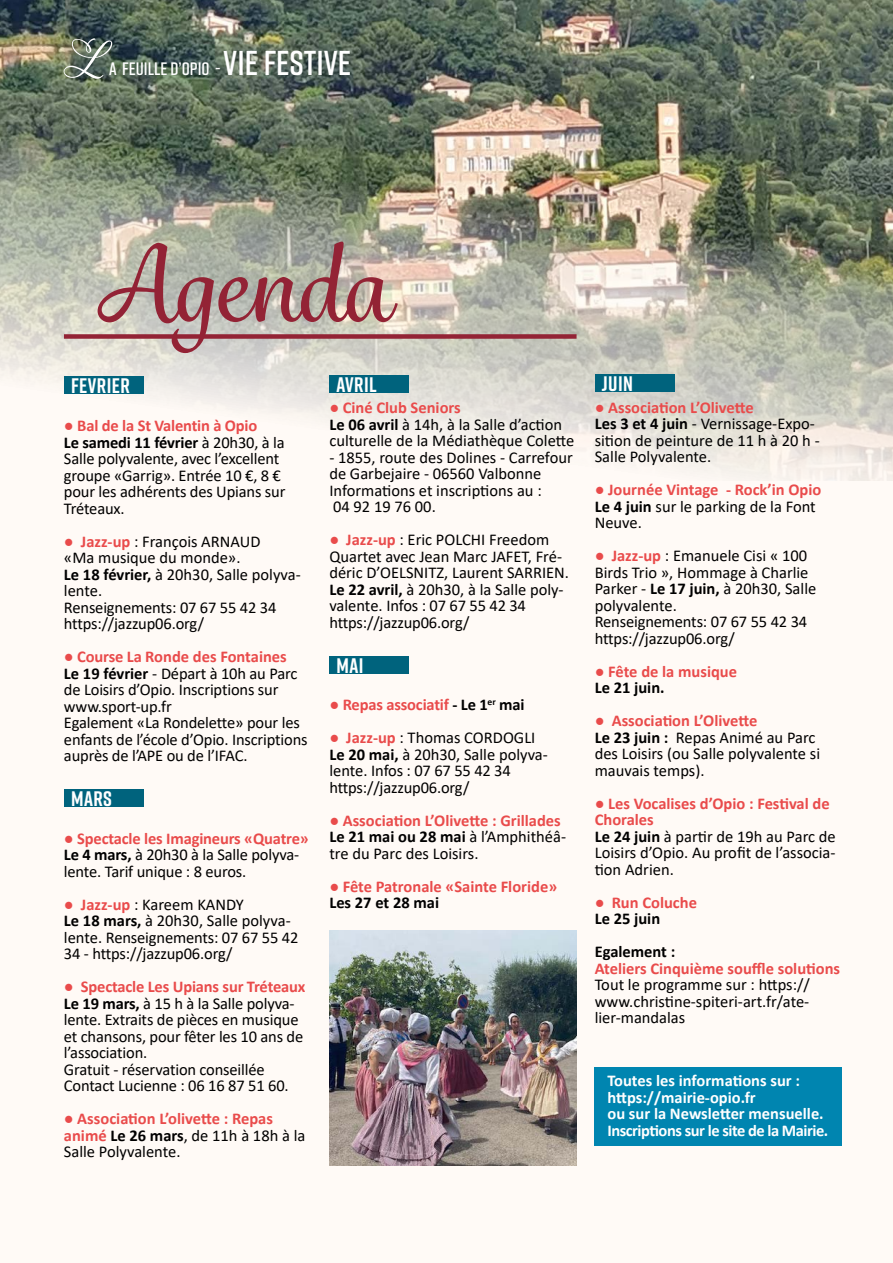
<style>
.page{position:relative;width:893px;height:1263px;background:#fff}
.page>*{position:absolute;margin:0;border:0;box-sizing:border-box;transform-origin:0 0}
.t1{font:500 103.5px "Grafolita Script";color:#932335}
.t2{font:52.5px "Adorn S Pomander";color:#fff}
.t3{font:700 21px "Rift";letter-spacing:.02em;color:#fff}
.t4{font:600 18px "Rift";color:#fff}
.t5{font:16.5px/16.5px "Calibri";letter-spacing:-.01em;color:#000}
.t6{font:700 16.5px/16.5px "Calibri";color:#e94b4b}
.t7{font:700 16.5px/16.5px "Calibri";color:#fff}
.t8{font:700 16.5px/33px "Calibri";color:#000}
.s1{font-size:34.5px}
.s2{font-weight:700;color:#e94b4b}
.s3{font-weight:700}
.s4{color:#000}
.s5{font-weight:400;color:#000}
</style>
<div class="page">
<div style="left:0;top:19px;width:893px;height:1244px;background:#fffaf6"></div>
<img style="left:0;top:0;width:893px;height:480px">
<div style="left:329px;top:376px;width:80px;height:17px;background:#00637d"></div>
<div style="left:329px;top:656px;width:80px;height:17px;background:#00637d"></div>
<div style="left:64px;top:377px;width:80px;height:17px;background:#00637d"></div>
<div style="left:64px;top:789px;width:80px;height:17px;background:#00637d"></div>
<div style="left:64px;top:334px;width:513px;height:5px;background:#932335"></div>
<img style="left:329px;top:930px;width:248px;height:235px">
<div style="left:595px;top:1067px;width:247px;height:79px;background:#0085b0"></div>
<div style="left:595px;top:375px;width:79px;height:17px;background:#00637d"></div>
<h2 class="t2" style="left:64px;top:20px;width:42px">L</h2>
<p class="t4" style="left:109px;top:56px;width:244px">A FEUILLE D’OPIO - <span class="s1">VIE FESTIVE</span></p>
<h1 class="t1" style="left:95px;top:217px;width:296px">Agenda</h1>
<p class="t3" style="left:337px;top:370px;width:42px">AVRIL</p>
<p class="t5" style="left:329px;top:399px;width:247px"><span class="s2">● Ciné Club Seniors<br></span><span class="s3">Le 06 avril</span> à 14h, à la Salle d’action culturelle de la Médiathèque Colette</p>
<p class="t5" style="left:329px;top:449px;width:245px">- 1855, route des Dolines - Carrefour de Garbejaire - 06560 Valbonne<br>Informations et inscriptions au :<br>04 92 19 76 00.</p>
<p class="t5" style="left:329px;top:531px;width:241px"><span class="s2">● Jazz-up</span> : Eric POLCHI Freedom<br>Quartet avec Jean Marc JAFET, Fré&shy;déric D’OELSNITZ, Laurent SARRIEN.<br><span class="s3">Le 22 avril,</span> à 20h30, à la Salle poly&shy;valente. Infos : 07 67 55 42 34 https://jazzup06.org/</p>
<p class="t3" style="left:337px;top:650px;width:28px">MAI</p>
<p class="t6" style="left:329px;top:696px;width:197px">● Repas associatif <span class="s4">- Le 1</span><sup>er</sup> <span class="s4">mai</span></p>
<p class="t5" style="left:329px;top:729px;width:220px"><span class="s2">● Jazz-up</span> : Thomas CORDOGLI<br><span class="s3">Le 20 mai,</span> à 20h30, Salle polyva&shy;lente. Infos : 07 67 55 42 34 https://jazzup06.org/</p>
<p class="t5" style="left:329px;top:812px;width:238px"><span class="s2">● Association L’Olivette : Grillades<br></span><span class="s3">Le 21 mai ou 28 mai</span> à l’Amphithéâ&shy;tre du Parc des Loisirs.</p>
<p class="t6" style="left:329px;top:878px;width:229px">● Fête Patronale «Sainte Floride»</p>
<p class="t8" style="left:329px;top:886px;width:111px">Les 27 et 28 mai</p>
<p class="t3" style="left:71px;top:371px;width:60px">FEVRIER</p>
<p class="t5" style="left:64px;top:417px;width:223px"><span class="s2">● Bal de la St Valentin à Opio<br></span><span class="s3">Le samedi 11 février</span> à 20h30, à la<br>Salle polyvalente, avec l’excellent groupe «Garrig». Entrée 10 €, 8 € pour les adhérents des Upians sur<br>Tréteaux.</p>
<p class="t5" style="left:64px;top:532px;width:238px"><span class="s2">● Jazz-up</span> : François ARNAUD<br>«Ma musique du monde».<br><span class="s3">Le 18 février,</span> à 20h30, Salle polyva&shy;lente.<br>Renseignements: 07 67 55 42 34 https://jazzup06.org/</p>
<p class="t5" style="left:64px;top:648px;width:245px"><span class="s2">● Course La Ronde des Fontaines<br></span><span class="s3">Le 19 février</span> - Départ à 10h au Parc de Loisirs d’Opio. Inscriptions sur www.sport-up.fr<br>Egalement «La Rondelette» pour les enfants de l’école d’Opio. Inscriptions auprès de l’APE ou de l’IFAC.</p>
<p class="t3" style="left:71px;top:783px;width:42px">MARS</p>
<p class="t5" style="left:64px;top:829px;width:246px"><span class="s2">● Spectacle les Imagineurs «Quatre»<br></span><span class="s3">Le 4 mars,</span> à 20h30 à la Salle polyva&shy;lente. Tarif unique : 8 euros.</p>
<p class="t5" style="left:64px;top:895px;width:236px"><span class="s2">● Jazz-up</span> : Kareem KANDY<br><span class="s3">Le 18 mars,</span> à 20h30, Salle polyva&shy;lente. Renseignements: 07 67 55 42<br>34 - https://jazzup06.org/</p>
<p class="t5" style="left:64px;top:978px;width:243px"><span class="s2">● Spectacle Les Upians sur Tréteaux<br></span><span class="s3">Le 19 mars,</span> à 15 h à la Salle polyva&shy;lente. Extraits de pièces en musique et chansons, pour fêter les 10 ans de l’association.<br>Gratuit - réservation conseillée<br>Contact Lucienne : 06 16 87 51 60.</p>
<p class="t6" style="left:64px;top:1110px;width:243px">● Association L’olivette : Repas animé <span class="s4">Le 26 mars</span><span class="s5">, de 11h à 18h à la<br>Salle Polyvalente.</span></p>
<p class="t3" style="left:602px;top:369px;width:33px">JUIN</p>
<p class="t5" style="left:595px;top:398px;width:226px"><span class="s2">● Association L’Olivette<br></span><span class="s3">Les 3 et 4 juin</span> - Vernissage-Expo&shy;sition de peinture de 11 h à 20 h -<br>Salle Polyvalente.</p>
<p class="t6" style="left:595px;top:481px;width:228px">● Journée Vintage - Rock’in Opio<br><span class="s4">Le 4 juin</span> <span class="s5">sur le parking de la Font<br>Neuve.</span></p>
<p class="t5" style="left:595px;top:547px;width:223px"><span class="s2">● Jazz-up</span> : Emanuele Cisi « 100<br>Birds Trio », Hommage à Charlie<br>Parker - <span class="s3">Le 17 juin,</span> à 20h30, Salle polyvalente.<br>Renseignements: 07 67 55 42 34 https://jazzup06.org/</p>
<p class="t6" style="left:595px;top:663px;width:144px">● Fête de la musique</p>
<p class="t8" style="left:595px;top:671px;width:71px">Le 21 juin.</p>
<p class="t5" style="left:595px;top:712px;width:227px"><span class="s2">● Association L’Olivette<br></span><span class="s3">Le 23 juin :</span> Repas Animé au Parc des Loisirs (ou Salle polyvalente si mauvais temps).</p>
<p class="t5" style="left:595px;top:794px;width:243px"><span class="s2">● Les Vocalises d’Opio : Festival de<br>Chorales<br></span><span class="s3">Le 24 juin</span> à partir de 19h au Parc de<br>Loisirs d’Opio. Au profit de l’associa&shy;tion Adrien.</p>
<p class="t6" style="left:595px;top:894px;width:104px">● Run Coluche</p>
<p class="t8" style="left:595px;top:902px;width:82px">Le 25 juin<br>Egalement :</p>
<p class="t6" style="left:595px;top:960px;width:247px">Ateliers Cinquième souffle solutions</p>
<p class="t5" style="left:595px;top:976px;width:217px;text-align:justify">Tout le programme sur : https:// www.christine-spiteri-art.fr/ate&shy;lier-mandalas</p>
<p class="t7" style="left:607px;top:1072px;width:222px">Toutes les informations sur : https://mairie-opio.fr<br>ou sur la Newsletter mensuelle.<br>Inscriptions sur le site de la Mairie.</p>
</div>
